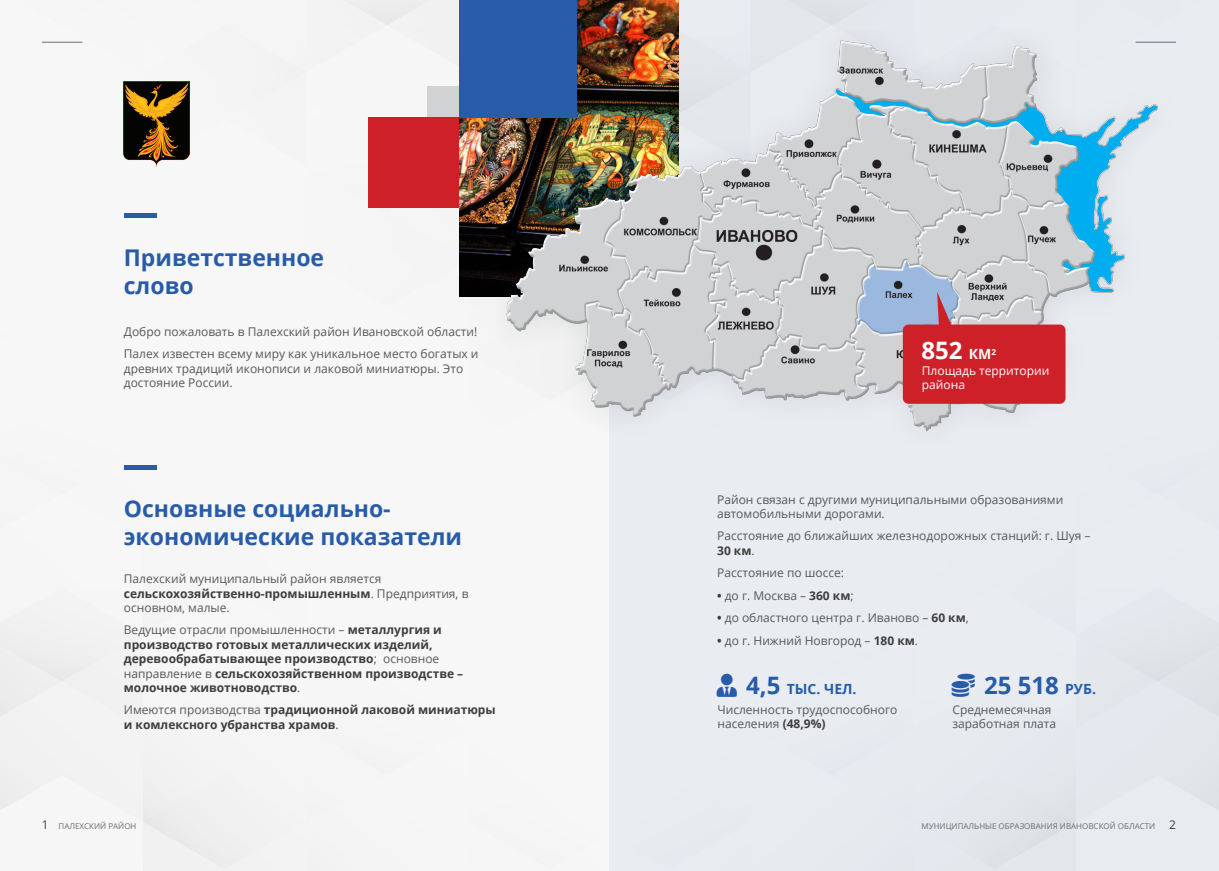
<style>
.page{position:relative;width:1219px;height:871px;background:#fff}
.page>*{position:absolute;margin:0;border:0;box-sizing:border-box;transform-origin:0 0}
.t1{font:700 24px "Open Sans";color:#285ca8}
.t2{font:700 24px "Open Sans";color:#fff}
.t3{font:700 23px/27.6px "Open Sans";color:#285ca8}
.t4{font:700 14px "Open Sans";color:#285ca8}
.t5{font:12px/14.4px "Open Sans";color:#57585a}
.t6{font:700 12px/14.4px "Open Sans";color:#3e3e3f}
.t7{font:12px/14.4px "Open Sans";color:#fff}
.t8{font:8px "Open Sans";color:#6c6d70}
.s1{font-weight:700;color:#3e3e3f}
.s2{font-weight:400;color:#57585a}
.s3{font-size:14px}
.s4{font-size:24px}
.s5{font-size:12px;color:#3e3e3f}
</style>
<div class="page">
<img style="left:0;top:0;width:567px;height:870px">
<hr style="left:42px;top:42px;width:40px;height:1px;background:#6c6d70">
<div style="left:609px;top:0;width:610px;height:870px;background:#e8ebf0"></div>
<img style="left:459px;top:0;width:220px;height:297px">
<div style="left:459px;top:0;width:117px;height:118px;background:#285ca8"></div>
<div style="left:428px;top:86px;width:31px;height:32px;background:#d1d2d4"></div>
<div style="left:369px;top:118px;width:90px;height:90px;background:#ce2029"></div>
<div style="left:124px;top:213px;width:32px;height:5px;background:#285ca8"></div>
<img style="left:124px;top:81px;width:66px;height:85px">
<img style="left:496px;top:30px;width:680px;height:428px">
<div style="left:903px;top:324px;width:162px;height:79px;background:#ce2029;border-radius:6px"></div>
<svg style="left:937px;top:292px;width:16px;height:33px"></svg>
<div style="left:124px;top:464px;width:32px;height:5px;background:#285ca8"></div>
<h2 class="t3" style="left:124px;top:244px;width:202px">Приветственное слово</h2>
<p class="t5" style="left:124px;top:320px;width:356px;line-height:22.4px">Добро пожаловать в Палехский район Ивановской области!<br>Палех известен всему миру как уникальное место богатых и</p>
<p class="t5" style="left:124px;top:361px;width:341px">древних традиций иконописи и лаковой миниатюры. Это достояние России.</p>
<h2 class="t3" style="left:124px;top:495px;width:340px">Основные социально&shy;экономические показатели</h2>
<p class="t5" style="left:124px;top:571px;width:346px">Палехский муниципальный район является <span class="s1">сельскохозяйственно-промышленным</span>. Предприятия, в основном, малые.</p>
<p class="t6" style="left:124px;top:622px;width:341px"><span class="s2">Ведущие отрасли промышленности –</span> металлургия и производство готовых металлических изделий, деревообрабатывающее производство<span class="s2">; основное направление в</span> сельскохозяйственном производстве – молочное животноводство<span class="s2">.</span></p>
<p class="t6" style="left:124px;top:702px;width:373px"><span class="s2">Имеются производства</span> традиционной лаковой миниатюры и комлексного убранства храмов<span class="s2">.</span></p>
<h1 class="t2" style="left:921px;top:336px;width:76px">852 <span class="s3">КМ</span><sup>2</sup></h1>
<p class="t7" style="left:922px;top:363px;width:129px">Площадь территории района</p>
<p class="t5" style="left:717px;top:492px;width:348px">Район связан с другими муниципальными образованиями автомобильными дорогами.</p>
<p class="t5" style="left:717px;top:529px;width:375px">Расстояние до ближайших железнодорожных станций: г. Шуя –<br><span class="s1">30 км</span>.</p>
<p class="t5" style="left:717px;top:565px;width:128px">Расстояние по шоссе:</p>
<p class="t5" style="left:717px;top:588px;width:138px"><span class="s1">•</span> до г. Москва – <span class="s1">360 км</span>;</p>
<p class="t5" style="left:717px;top:610px;width:253px"><span class="s1">•</span> до областного центра г. Иваново – <span class="s1">60 км</span>,</p>
<p class="t5" style="left:717px;top:633px;width:202px"><span class="s1">•</span> до г. Нижний Новгород – <span class="s1">180 км</span>.</p>
<p class="t4" style="left:746px;top:680px;width:112px"><span class="s4">4,5</span> ТЫС. ЧЕЛ.</p>
<p class="t5" style="left:717px;top:702px;width:182px">Численность трудоспособного населения <span class="s1">(48,9%)</span></p>
<h1 class="t1" style="left:984px;top:671px;width:113px">25 518 <span class="s3">РУБ.</span></h1>
<p class="t5" style="left:952px;top:702px;width:105px">Среднемесячная заработная плата</p>
<p class="t8" style="left:42px;top:821px;width:96px"><span class="s5">1</span> ПАЛЕХСКИЙ РАЙОН</p>
<p class="t8" style="left:921px;top:821px;width:256px">МУНИЦИПАЛЬНЫЕ ОБРАЗОВАНИЯ ИВАНОВСКОЙ ОБЛАСТИ <span class="s5">2</span></p>
</div>
